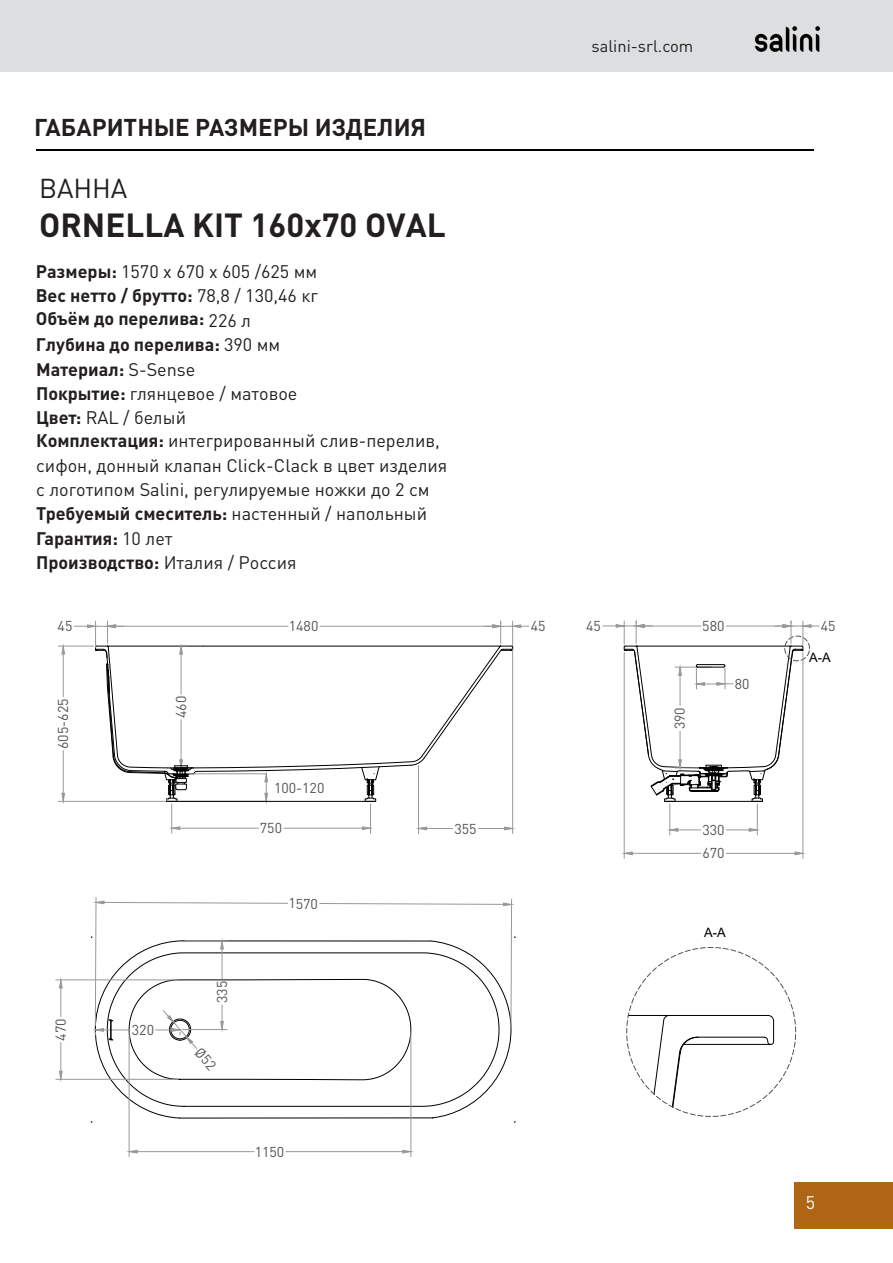
<style>
.page{position:relative;width:893px;height:1263px;background:#fff}
.page>*{position:absolute;margin:0;border:0;box-sizing:border-box;transform-origin:0 0}
.t1{font:700 33px "DIN Pro";color:#231f20}
.t2{font:27px "DIN Pro";letter-spacing:-.005em;color:#231f20}
.t3{font:700 24px "DIN Pro";color:#231f20}
.t4{font:18px/24.3px "DIN Pro";color:#231f20}
.t5{font:700 18px/23.4px "DIN Pro";color:#231f20;text-align:justify}
.t6{font:18px "DIN Pro";color:#fff}
.t7{font:16.5px "DIN Pro";color:#231f20}
.t8{font:14.1px/23.4px "DIN Pro";color:#545454}
.t9{font:12.9px "Arial";color:#000}
.s1{font-weight:400}
.s2{font-weight:700}
</style>
<div class="page">
<div style="left:0;top:0;width:892px;height:72px;background:#dddee0"></div>
<img style="left:754px;top:26px;width:67px;height:26px">
<div style="left:794px;top:1183px;width:99px;height:46px;background:#ae6514"></div>
<hr style="left:36px;top:149px;width:778px;height:2px;background:#000">
<svg style="left:626px;top:947px;width:170px;height:170px"></svg>
<hr style="left:58px;top:801px;width:111px;height:1px;background:#989898">
<hr style="left:58px;top:646px;width:36px;height:1px;background:#989898">
<hr style="left:63px;top:750px;width:1px;height:43px;background:#989898">
<hr style="left:63px;top:654px;width:1px;height:43px;background:#989898">
<svg style="left:61px;top:792px;width:4px;height:10px"></svg>
<svg style="left:61px;top:645px;width:4px;height:10px"></svg>
<hr style="left:669px;top:804px;width:1px;height:31px;background:#989898">
<hr style="left:757px;top:804px;width:1px;height:31px;background:#989898">
<svg style="left:669px;top:828px;width:32px;height:4px"></svg>
<svg style="left:726px;top:828px;width:32px;height:4px"></svg>
<hr style="left:624px;top:652px;width:1px;height:206px;background:#989898">
<hr style="left:803px;top:652px;width:1px;height:206px;background:#989898">
<hr style="left:632px;top:853px;width:69px;height:1px;background:#989898">
<hr style="left:726px;top:853px;width:69px;height:1px;background:#989898">
<svg style="left:623px;top:851px;width:10px;height:4px"></svg>
<svg style="left:794px;top:851px;width:10px;height:4px"></svg>
<hr style="left:129px;top:1032px;width:1px;height:125px;background:#989898">
<hr style="left:411px;top:1032px;width:1px;height:125px;background:#989898">
<hr style="left:137px;top:1151px;width:117px;height:1px;background:#989898">
<hr style="left:286px;top:1151px;width:117px;height:1px;background:#989898">
<svg style="left:128px;top:1149px;width:10px;height:5px"></svg>
<svg style="left:402px;top:1149px;width:10px;height:5px"></svg>
<hr style="left:56px;top:1079px;width:122px;height:1px;background:#989898">
<hr style="left:56px;top:979px;width:122px;height:1px;background:#989898">
<svg style="left:59px;top:1042px;width:4px;height:38px"></svg>
<svg style="left:59px;top:979px;width:4px;height:38px"></svg>
<svg style="left:603px;top:621px;width:216px;height:181px"></svg>
<svg style="left:74px;top:621px;width:455px;height:212px"></svg>
<hr style="left:167px;top:801px;width:209px;height:1px;background:#000">
<hr style="left:665px;top:801px;width:97px;height:1px;background:#000">
<svg style="left:90px;top:897px;width:426px;height:226px"></svg>
<h3 class="t3" style="left:34px;top:107px;width:394px">ГАБАРИТНЫЕ РАЗМЕРЫ ИЗДЕЛИЯ</h3>
<h2 class="t2" style="left:39px;top:167px;width:90px">ВАННА</h2>
<h1 class="t1" style="left:39px;top:198px;width:408px">ORNELLA KIT 160х70 OVAL</h1>
<p class="t5" style="left:36px;top:258px;width:284px">Размеры: <span class="s1">1570 x 670 x 605 /625 мм </span>Вес нетто / брутто: <span class="s1">78,8 / 130,46 кг </span>Объём до перелива: <span class="s1">226 л</span></p>
<p class="t4" style="left:36px;top:330px;width:413px"><span class="s2">Глубина до перелива:</span> 390 мм<br><span class="s2">Материал:</span> S-Sense<br><span class="s2">Покрытие:</span> глянцевое / матовое<br><span class="s2">Цвет:</span> RAL / белый<br><span class="s2">Комплектация:</span> интегрированный слив-перелив, сифон, донный клапан Click-Clack в цвет изделия с логотипом Salini, регулируемые ножки до 2 см<br><span class="s2">Требуемый смеситель:</span> настенный / напольный<br><span class="s2">Гарантия:</span> 10 лет<br><span class="s2">Производство:</span> Италия / Россия</p>
<p class="t8" style="left:58px;top:616px;width:16px">45</p>
<p class="t8" style="left:289px;top:616px;width:31px">1480</p>
<p class="t8" style="left:531px;top:616px;width:16px">45</p>
<p class="t8" style="left:53px;top:749px;width:52px;rotate:-90deg">605-625</p>
<p class="t8" style="left:51px;top:1040px;width:24px;rotate:-90deg">470</p>
<p class="t8" style="left:171px;top:718px;width:24px;rotate:-90deg">460</p>
<p class="t8" style="left:132px;top:1020px;width:24px">320</p>
<p class="t8" style="left:212px;top:1003px;width:24px;rotate:-90deg">335</p>
<p class="t8" style="left:274px;top:774px;width:52px">100-120</p>
<p class="t8" style="left:260px;top:818px;width:24px">750</p>
<p class="t8" style="left:454px;top:818px;width:24px">355</p>
<p class="t8" style="left:288px;top:893px;width:31px">1570</p>
<p class="t7" style="left:592px;top:33px;width:103px">salini-srl.com</p>
<p class="t8" style="left:586px;top:616px;width:16px">45</p>
<p class="t8" style="left:702px;top:616px;width:24px">580</p>
<p class="t8" style="left:821px;top:616px;width:16px">45</p>
<p class="t8" style="left:670px;top:729px;width:24px;rotate:-90deg">390</p>
<p class="t8" style="left:735px;top:674px;width:16px">80</p>
<p class="t8" style="left:702px;top:820px;width:24px">330<br>670</p>
<p class="t9" style="left:704px;top:928px;width:23px">А-А</p>
<p class="t9" style="left:809px;top:653px;width:23px">А-А</p>
<p class="t8" style="left:255px;top:1141px;width:31px">1150</p>
<p class="t6" style="left:806px;top:1188px;width:11px">5</p>
</div>
